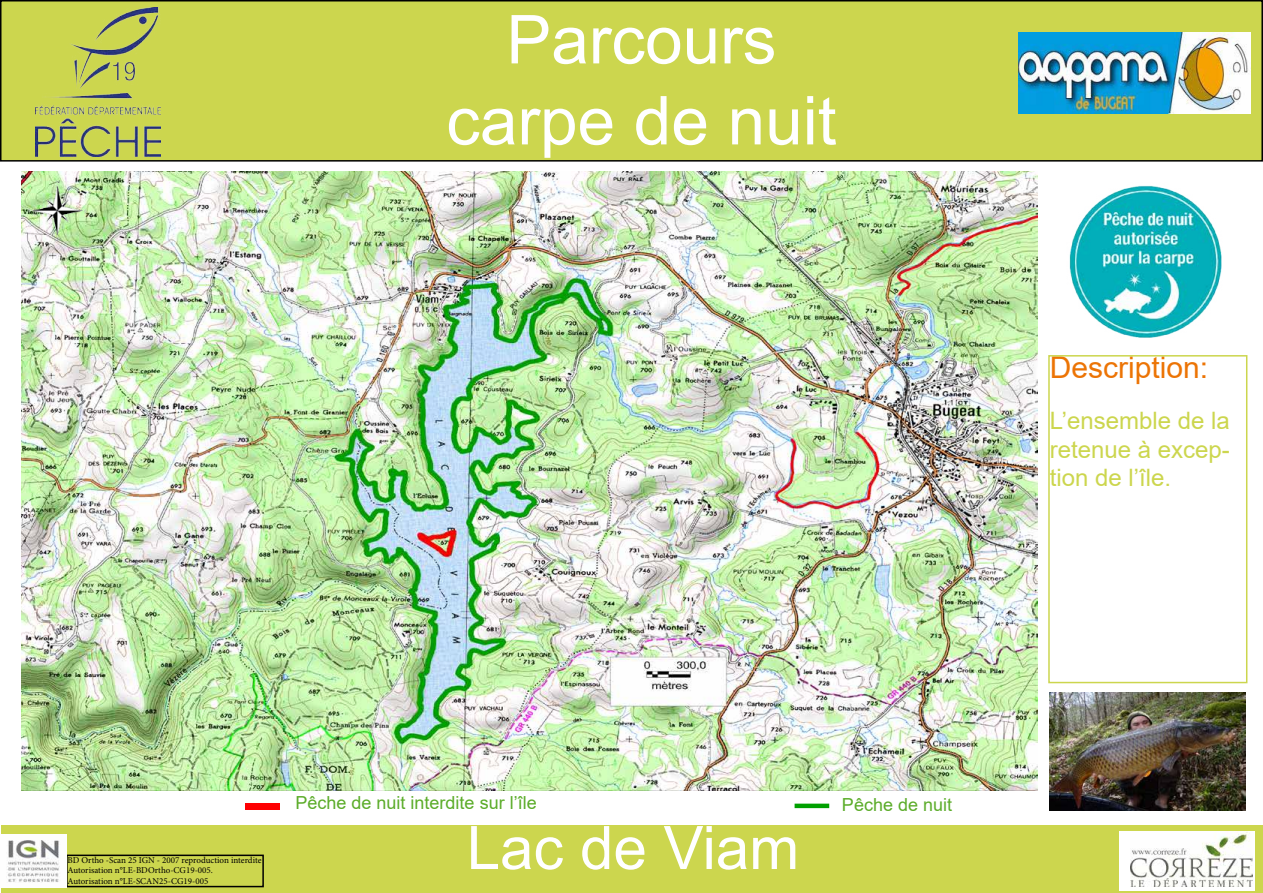
<style>
.page{position:relative;width:1263px;height:893px;background:#fff}
.page>*{position:absolute;margin:0;border:0;box-sizing:border-box;transform-origin:0 0}
.t1{font:67.5px/81px "Arial";color:#fff;text-align:center}
.t2{font:60px "Arial";color:#fff}
.t3{font:30px "Arial";color:#ec7405}
.t4{font:24px/28.8px "Arial";color:#ccd64e;text-align:justify}
.t5{font:18px "Arial";color:#5bac29}
.t6{font:9px/10.8px "Minion Pro";color:#000}
</style>
<div class="page">
<div style="left:1px;top:1px;width:1261px;height:160px;background:#ccd64e"></div>
<div style="left:0;top:0;width:1263px;height:162px;border:2px solid #000"></div>
<img style="left:36px;top:8px;width:124px;height:149px">
<div style="left:2px;top:825px;width:1261px;height:68px;background:#ccd64e"></div>
<img style="left:21px;top:171px;width:1016px;height:620px">
<div style="left:66px;top:855px;width:198px;height:32px;border:2px solid #000"></div>
<div style="left:1119px;top:831px;width:136px;height:60px;background:#fff"></div>
<img style="left:1130px;top:832px;width:122px;height:55px">
<div style="left:245px;top:804px;width:35px;height:6px;background:#fe0002"></div>
<hr style="left:794px;top:804px;width:35px;height:4px;background:#00a000">
<img style="left:1018px;top:33px;width:232px;height:81px">
<img style="left:2px;top:834px;width:64px;height:53px">
<img style="left:21px;top:171px;width:74px;height:73px">
<div style="left:1048px;top:355px;width:199px;height:328px;border:2px solid #ccd64e"></div>
<img style="left:1069px;top:185px;width:153px;height:153px">
<img style="left:1050px;top:692px;width:196px;height:118px">
<h1 class="t1" style="left:446px;top:-1px;width:392px">Parcours carpe de nuit</h1>
<h3 class="t3" style="left:1050px;top:347px;width:160px">Description:</h3>
<h3 class="t4" style="left:1050px;top:406px;width:182px">L’ensemble de la retenue à excep&shy;tion de l’île.</h3>
<p class="t6" style="left:68px;top:854px;width:195px">BD Ortho -Scan 25 IGN - 2007 reproduction interdite<br>Autorisation n°LE-BDOrtho-CG19-005.<br>Autorisation n°LE-SCAN25-CG19-005</p>
<h3 class="t5" style="left:296px;top:790px;width:243px">Pêche de nuit interdite sur l’île</h3>
<h3 class="t5" style="left:842px;top:792px;width:112px">Pêche de nuit</h3>
<h2 class="t2" style="left:467px;top:807px;width:334px">Lac de Viam</h2>
</div>
